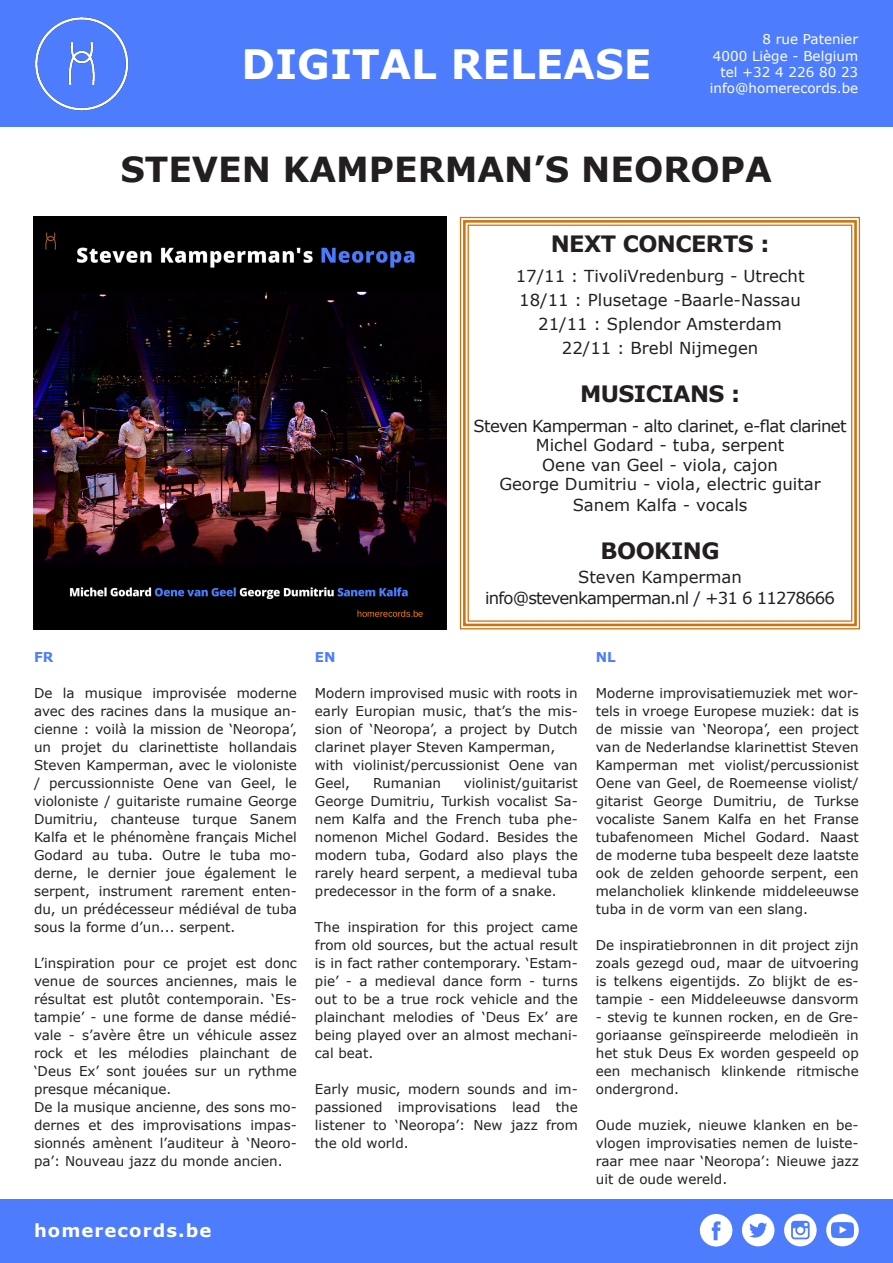
<style>
.page{position:relative;width:893px;height:1263px;background:#fff}
.page>*{position:absolute;margin:0;border:0;box-sizing:border-box;transform-origin:0 0}
.t1{font:700 40.5px "Verdana";color:#fff}
.t2{font:700 34.5px "Verdana";color:#231f20}
.t3{font:700 22.5px "Verdana";letter-spacing:-.025em;color:#231f20}
.t4{font:700 18px "Verdana";letter-spacing:.06em;color:#fff}
.t5{font:16.5px "Verdana";color:#231f20}
.t6{font:16.5px "Verdana";letter-spacing:-.04em;color:#231f20}
.t7{font:16.5px "Verdana";letter-spacing:-.05em;color:#231f20}
.t8{font:13.5px/18px "Verdana";color:#231f20;text-align:justify}
.t9{font:13.5px "Verdana";color:#fff}
.t10{font:700 13.5px "Verdana";color:#4d7dfd}
</style>
<div class="page">
<div style="left:0;top:0;width:893px;height:126px;background:#4d7dfd"></div>
<img style="left:35px;top:17px;width:94px;height:94px">
<svg style="left:459px;top:216px;width:402px;height:414px"></svg>
<div style="left:463px;top:220px;width:394px;height:406px;border:3px solid #d07210"></div>
<div style="left:468px;top:225px;width:384px;height:397px;border:1px solid #d07210"></div>
<div style="left:0;top:1200px;width:893px;height:63px;background:#4d7dfd"></div>
<svg style="left:826px;top:1214px;width:33px;height:32px"></svg>
<svg style="left:784px;top:1214px;width:33px;height:32px"></svg>
<svg style="left:742px;top:1214px;width:32px;height:32px"></svg>
<svg style="left:700px;top:1214px;width:32px;height:32px"></svg>
<img style="left:34px;top:217px;width:412px;height:412px">
<p class="t1" style="left:241px;top:35px;width:412px">DIGITAL RELEASE</p>
<p class="t9" style="left:762px;top:30px;width:97px">8 rue Patenier</p>
<p class="t9" style="left:713px;top:46px;width:147px">4000 Liège - Belgium</p>
<p class="t9" style="left:720px;top:63px;width:139px">tel +32 4 226 80 23</p>
<p class="t9" style="left:710px;top:79px;width:150px">info@homerecords.be</p>
<p class="t2" style="left:120px;top:145px;width:653px">STEVEN KAMPERMAN’S NEOROPA</p>
<p class="t10" style="left:34px;top:647px;width:21px">FR</p>
<p class="t8" style="left:34px;top:684px;width:264px">De la musique improvisée moderne avec des racines dans la musique an&shy;cienne : voilà la mission de ‘Neoropa’, un projet du clarinettiste hollandais Steven Kamperman, avec le violoniste / percussionniste Oene van Geel, le violoniste / guitariste rumaine George Dumitriu, chanteuse turque Sanem Kalfa et le phénomène français Michel Godard au tuba. Outre le tuba mo&shy;derne, le dernier joue également le serpent, instrument rarement enten&shy;du, un prédécesseur médiéval de tuba sous la forme d’un... serpent.</p>
<p class="t8" style="left:34px;top:954px;width:264px">L’inspiration pour ce projet est donc venue de sources anciennes, mais le résultat est plutôt contemporain. ‘Es&shy;tampie’ - une forme de danse médié&shy;vale - s’avère être un véhicule assez rock et les mélodies plainchant de ‘Deus Ex’ sont jouées sur un rythme presque mécanique.</p>
<p class="t8" style="left:34px;top:1098px;width:264px">De la musique ancienne, des sons mo&shy;dernes et des improvisations impas&shy;sionnés amènent l’auditeur à ‘Neoro&shy;pa’: Nouveau jazz du monde ancien.</p>
<p class="t4" style="left:34px;top:1218px;width:179px">homerecords.be</p>
<p class="t3" style="left:551px;top:228px;width:220px">NEXT CONCERTS :</p>
<p class="t5" style="left:516px;top:264px;width:290px">17/11 : TivoliVredenburg - Utrecht</p>
<p class="t5" style="left:519px;top:288px;width:283px">18/11 : Plusetage -Baarle-Nassau</p>
<p class="t5" style="left:538px;top:312px;width:245px">21/11 : Splendor Amsterdam</p>
<p class="t5" style="left:562px;top:336px;width:198px">22/11 : Brebl Nijmegen</p>
<p class="t3" style="left:580px;top:378px;width:162px">MUSICIANS :</p>
<p class="t6" style="left:474px;top:414px;width:375px">Steven Kamperman - alto clarinet, e-flat clarinet</p>
<p class="t5" style="left:536px;top:434px;width:250px">Michel Godard - tuba, serpent</p>
<p class="t5" style="left:542px;top:453px;width:237px">Oene van Geel - viola, cajon</p>
<p class="t5" style="left:499px;top:473px;width:323px">George Dumitriu - viola, electric guitar</p>
<p class="t5" style="left:573px;top:494px;width:176px">Sanem Kalfa - vocals</p>
<p class="t3" style="left:601px;top:535px;width:120px">BOOKING</p>
<p class="t5" style="left:578px;top:566px;width:165px">Steven Kamperman</p>
<p class="t7" style="left:485px;top:587px;width:351px">info@stevenkamperman.nl / +31 6 11278666</p>
<p class="t10" style="left:315px;top:647px;width:22px">EN</p>
<p class="t8" style="left:315px;top:684px;width:264px">Modern improvised music with roots in early Europian music, that’s the mis&shy;sion of ‘Neoropa’, a project by Dutch clarinet player Steven Kamperman,</p>
<p class="t8" style="left:315px;top:756px;width:264px">with violinist/percussionist Oene van<br>Geel,</p>
<p class="t8" style="left:315px;top:774px;width:264px;text-indent:149px">violinist/guitarist George Dumitriu, Turkish vocalist Sa&shy;nem Kalfa and the French tuba phe&shy;nomenon Michel Godard. Besides the modern tuba, Godard also plays the rarely heard serpent, a medieval tuba predecessor in the form of a snake.</p>
<p class="t8" style="left:315px;top:918px;width:264px">The inspiration for this project came from old sources, but the actual result is in fact rather contemporary. ‘Estam&shy;pie’ - a medieval dance form - turns out to be a true rock vehicle and the plainchant melodies of ‘Deus Ex’ are being played over an almost mechani&shy;cal beat.</p>
<p class="t8" style="left:315px;top:1080px;width:264px">Early music, modern sounds and im&shy;passioned improvisations lead the listener to ‘Neoropa’: New jazz from the old world.</p>
<p class="t8" style="left:373px;top:774px;width:69px">Rumanian</p>
<p class="t10" style="left:596px;top:647px;width:22px">NL</p>
<p class="t8" style="left:596px;top:684px;width:264px">Moderne improvisatiemuziek met wor&shy;tels in vroege Europese muziek: dat is de missie van ‘Neoropa’, een project van de Nederlandse klarinettist Steven Kamperman met violist/percussionist Oene van Geel, de Roemeense violist/ gitarist George Dumitriu, de Turkse vocaliste Sanem Kalfa en het Franse tubafenomeen Michel Godard. Naast de moderne tuba bespeelt deze laatste ook de zelden gehoorde serpent, een melancholiek klinkende middeleeuwse tuba in de vorm van een slang.</p>
<p class="t8" style="left:596px;top:936px;width:264px">De inspiratiebronnen in dit project zijn zoals gezegd oud, maar de uitvoering is telkens eigentijds. Zo blijkt de es&shy;tampie - een Middeleeuwse dansvorm</p>
<p class="t8" style="left:596px;top:1008px;width:264px">- stevig te kunnen rocken, en de Gre&shy;goriaanse geïnspireerde melodieën in het stuk Deus Ex worden gespeeld op een mechanisch klinkende ritmische ondergrond.</p>
<p class="t8" style="left:596px;top:1116px;width:264px">Oude muziek, nieuwe klanken en be&shy;vlogen improvisaties nemen de luiste&shy;raar mee naar ‘Neoropa’: Nieuwe jazz uit de oude wereld.</p>
</div>
